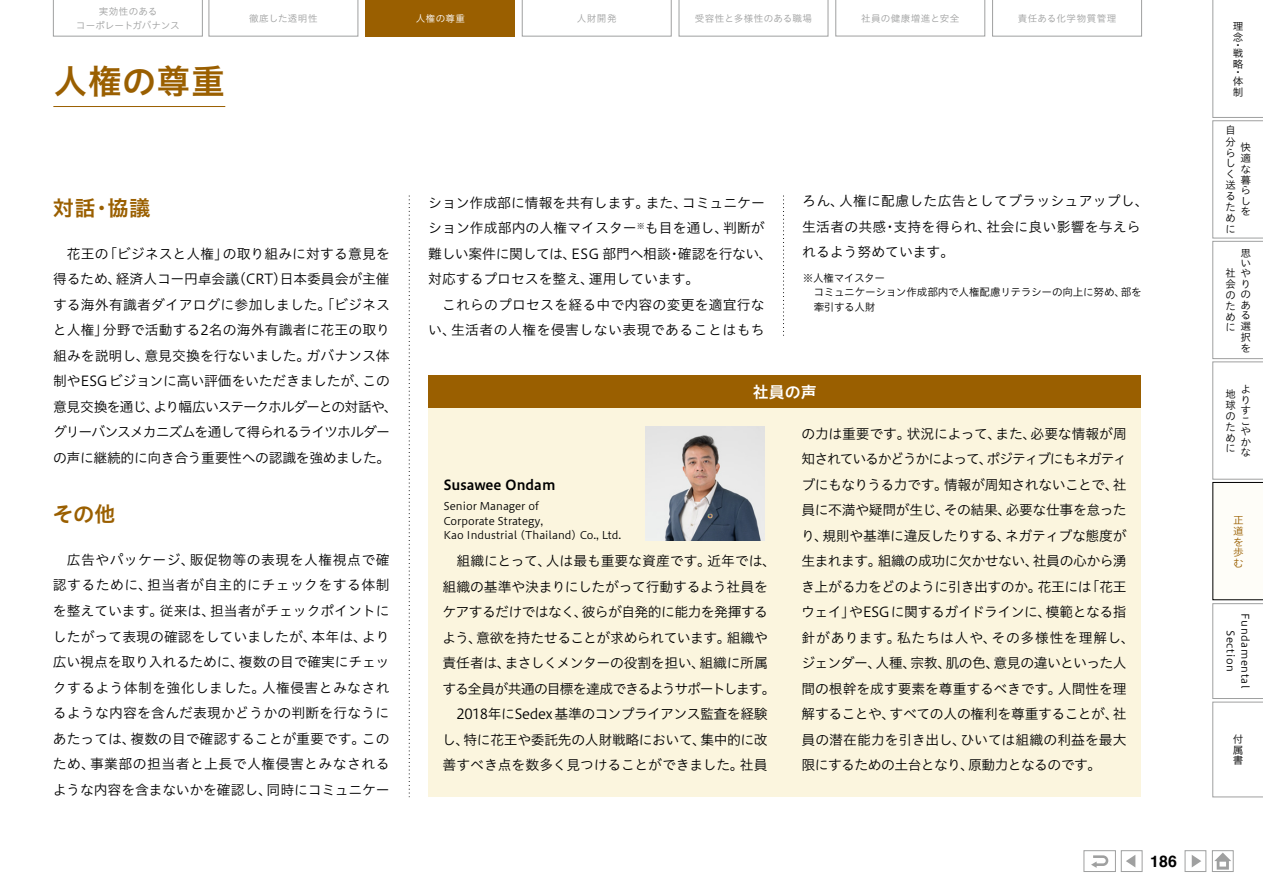
<style>
.page{position:relative;width:1263px;height:893px;background:#fff}
.page>*{position:absolute;margin:0;border:0;box-sizing:border-box;transform-origin:0 0}
.t1{font:34.05px "Hiragino UD Sans Std W6";letter-spacing:.015em;color:#9a5f00}
.t2{font:21.3px "Hiragino UD Sans Std W6";letter-spacing:.015em;color:#9a5f00}
.t3{font:15.9px "Hiragino UD Sans Std W6";color:#fff}
.t4{font:700 15.9px "Helvetica";color:#000}
.t5{font:13.8px/25.5px "Hiragino UD Sans Std W3";letter-spacing:-.015em;color:#000}
.t6{font:13.8px/25.5px "Hiragino UD Sans Std W3";letter-spacing:.015em;color:#000;text-align:right}
.t7{font:13.8px "Hiragino UD Sans Std W3";letter-spacing:-.035em;color:#000}
.t8{font:13.8px "Hiragino UD Sans Std W3";letter-spacing:-.075em;color:#000}
.t9{font:13.8px "Hiragino UD Sans Std W3";letter-spacing:-.045em;color:#000}
.t10{font:13.8px "Hiragino UD Sans Std W6";color:#000}
.t11{font:10.65px/10.8px "Hiragino UD Sans Std W3";letter-spacing:-.01em;color:#000}
.t12{font:10.65px/14.9px "Hiragino UD Sans Std W3";letter-spacing:-.03em;color:#000}
.t13{font:10.35px/10.5px "Hiragino UD Sans Std W3";letter-spacing:.05em;color:#000}
.t14{font:10.35px/10.8px "Hiragino UD Sans Std W3";color:#9a5f00;text-align:justify}
.t15{font:9.6px "Hiragino UD Sans Std W3";letter-spacing:.035em;color:#9fa0a0}
.t16{font:9.6px/13.8px "Hiragino UD Sans Std W3";letter-spacing:.01em;color:#9fa0a0;text-align:center}
.t17{font:9.6px "Hiragino UD Sans Std W3";letter-spacing:.045em;color:#fff}
</style>
<div class="page">
<hr style="left:53px;top:106px;width:172px;height:1px;background:#9a5f00">
<svg style="left:409px;top:196px;width:1px;height:601px"></svg>
<svg style="left:783px;top:196px;width:1px;height:140px"></svg>
<div style="left:428px;top:379px;width:713px;height:417px;background:#fbf5de"></div>
<div style="left:429px;top:375px;width:712px;height:33px;background:#9a5f00"></div>
<img style="left:645px;top:426px;width:119px;height:115px">
<div style="left:1185px;top:850px;width:21px;height:22px;background:#fff;border:1px solid #9fa0a0"></div>
<svg style="left:1192px;top:855px;width:9px;height:12px"></svg>
<div style="left:1121px;top:850px;width:21px;height:22px;background:#fff;border:1px solid #9fa0a0"></div>
<svg style="left:1126px;top:855px;width:9px;height:12px"></svg>
<div style="left:1212px;top:850px;width:21px;height:22px;background:#fff;border:1px solid #9fa0a0"></div>
<svg style="left:1214px;top:853px;width:17px;height:17px"></svg>
<div style="left:1084px;top:850px;width:32px;height:22px;background:#fff;border:1px solid #9fa0a0"></div>
<svg style="left:1091px;top:855px;width:17px;height:13px"></svg>
<svg style="left:1212px;top:0;width:51px;height:797px"></svg>
<svg style="left:53px;top:0;width:150px;height:36px"></svg>
<svg style="left:209px;top:0;width:149px;height:36px"></svg>
<div style="left:366px;top:0;width:149px;height:36px;background:#9a5f00"></div>
<svg style="left:522px;top:0;width:149px;height:36px"></svg>
<svg style="left:679px;top:0;width:149px;height:36px"></svg>
<svg style="left:835px;top:0;width:150px;height:36px"></svg>
<svg style="left:992px;top:0;width:150px;height:36px"></svg>
<p class="t16" style="left:76px;top:4px;width:105px">実効性のある<br>コーポレートガバナンス</p>
<p class="t15" style="left:249px;top:11px;width:70px">徹底した透明性</p>
<p class="t17" style="left:416px;top:11px;width:51px">人権の尊重</p>
<p class="t15" style="left:577px;top:11px;width:41px">人財開発</p>
<p class="t15" style="left:695px;top:11px;width:119px">受容性と多様性のある職場</p>
<p class="t15" style="left:861px;top:11px;width:100px">社員の健康増進と安全</p>
<p class="t15" style="left:1018px;top:11px;width:100px">責任ある化学物質管理</p>
<h1 class="t1" style="left:53px;top:55px;width:173px">人権の尊重</h1>
<h2 class="t2" style="left:53px;top:192px;width:99px">対話・協議</h2>
<p class="t5" style="left:53px;top:240px;width:346px;text-align:center">花王の「ビジネスと人権」の取り組みに対する意見を<br>得るため、経済人コー円卓会議（CRT）日本委員会が主催する海外有識者ダイアログに参加しました。「ビジネスと人権」分野で活動する2名の海外有識者に花王の取り組みを説明し、意見交換を行ないました。ガバナンス体制やESGビジョンに高い評価をいただきましたが、この意見交換を通じ、より幅広いステークホルダーとの対話や、グリーバンスメカニズムを通して得られるライツホルダーの声に継続的に向き合う重要性への認識を強めました。</p>
<h2 class="t2" style="left:52px;top:497px;width:65px">その他</h2>
<p class="t5" style="left:53px;top:546px;width:338px;text-align:justify;text-indent:14px">広告やパッケージ、販促物等の表現を人権視点で確認するために、担当者が自主的にチェックをする体制を整えています。従来は、担当者がチェックポイントにしたがって表現の確認をしていましたが、本年は、より広い視点を取り入れるために、複数の目で確実にチェックするよう体制を強化しました。人権侵害とみなされるような内容を含んだ表現かどうかの判断を行なうにあたっては、複数の目で確認することが重要です。このため、事業部の担当者と上長で人権侵害とみなされるような内容を含まないかを確認し、同時にコミュニケー</p>
<p class="t5" style="left:428px;top:189px;width:346px">ション作成部に情報を共有します。また、コミュニケーション作成部内の人権マイスター<sup>※</sup>も目を通し、判断が難しい案件に関しては、ESG 部門へ相談・確認を行ない、対応するプロセスを整え、運用しています。</p>
<p class="t6" style="left:428px;top:291px;width:338px">これらのプロセスを経る中で内容の変更を適宜行ない、生活者の人権を侵害しない表現であることはもち</p>
<p class="t6" style="left:802px;top:188px;width:348px;text-align:left">ろん、人権に配慮した広告としてブラッシュアップし、生活者の共感・支持を得られ、社会に良い影響を与えられるよう努めています。</p>
<p class="t12" style="left:813px;top:269px;width:330px;text-indent:-11px">※人権マイスター<br>コミュニケーション作成部内で人権配慮リテラシーの向上に努め、部を牽引する人財</p>
<p class="t3" style="left:753px;top:380px;width:65px">社員の声</p>
<p class="t10" style="left:443px;top:474px;width:114px">Susawee Ondam</p>
<p class="t11" style="left:443px;top:498px;width:179px;line-height:14.9px">Senior Manager of<br>Corporate Strategy,<br>Kao Industrial (Thailand) Co., Ltd.</p>
<p class="t5" style="left:456px;top:547px;width:321px">組織にとって、人は最も重要な資産です。近年では、</p>
<p class="t5" style="left:442px;top:573px;width:327px">組織の基準や決まりにしたがって行動するよう社員を</p>
<p class="t9" style="left:442px;top:601px;width:327px">ケアするだけではなく、彼らが自発的に能力を発揮する</p>
<p class="t5" style="left:442px;top:624px;width:327px">よう、意欲を持たせることが求められています。組織や</p>
<p class="t5" style="left:442px;top:649px;width:327px">責任者は、まさしくメンターの役割を担い、組織に所属</p>
<p class="t8" style="left:442px;top:678px;width:335px">する全員が共通の目標を達成できるようサポートします。</p>
<p class="t7" style="left:456px;top:703px;width:313px">2018年にSedex基準のコンプライアンス監査を経験</p>
<p class="t5" style="left:442px;top:726px;width:327px">し、特に花王や委託先の人財戦略において、集中的に改</p>
<p class="t5" style="left:442px;top:751px;width:327px">善すべき点を数多く見つけることができました。社員</p>
<p class="t5" style="left:801px;top:420px;width:335px">の力は重要です。状況によって、また、必要な情報が周知されているかどうかによって、ポジティブにもネガティブにもなりうる力です。情報が周知されないことで、社員に不満や疑問が生じ、その結果、必要な仕事を怠ったり、規則や基準に違反したりする、ネガティブな態度が生まれます。組織の成功に欠かせない、社員の心から湧き上がる力をどのように引き出すのか。花王には「花王ウェイ」やESGに関するガイドラインに、模範となる指針があります。私たちは人や、その多様性を理解し、ジェンダー、人種、宗教、肌の色、意見の違いといった人間の根幹を成す要素を尊重するべきです。人間性を理解することや、すべての人の権利を尊重することが、社員の潜在能力を引き出し、ひいては組織の利益を最大限にするための土台となり、原動力となるのです。</p>
<p class="t4" style="left:1150px;top:848px;width:28px">186</p>
<p class="t13" style="left:1233px;top:20px;width:12px">理念</p>
<p class="t13" style="left:1233px;top:40px;width:12px;line-height:8.2px">・戦</p>
<p class="t13" style="left:1233px;top:60px;width:12px;line-height:8.2px">略・体</p>
<p class="t13" style="left:1233px;top:86px;width:11px">制</p>
<p class="t11" style="left:1225px;top:124px;width:11px">自分らしく送るために</p>
<p class="t13" style="left:1240px;top:142px;width:12px;text-align:justify">快適な暮らしを</p>
<p class="t13" style="left:1240px;top:247px;width:12px">思いやりのある選択を</p>
<p class="t11" style="left:1225px;top:267px;width:12px;text-align:justify">社会のために</p>
<p class="t11" style="left:1225px;top:388px;width:11px;text-align:justify">地球のために</p>
<p class="t13" style="left:1240px;top:383px;width:12px">よりすこやかな</p>
<p class="t14" style="left:1233px;top:514px;width:12px">正道を歩む</p>
<p class="t13" style="left:1253px;top:613px;width:76px;line-height:14.9px;text-align:center;rotate:90deg">Fundamental<br>Section</p>
<p class="t13" style="left:1233px;top:733px;width:11px;text-align:justify">付属書</p>
</div>
